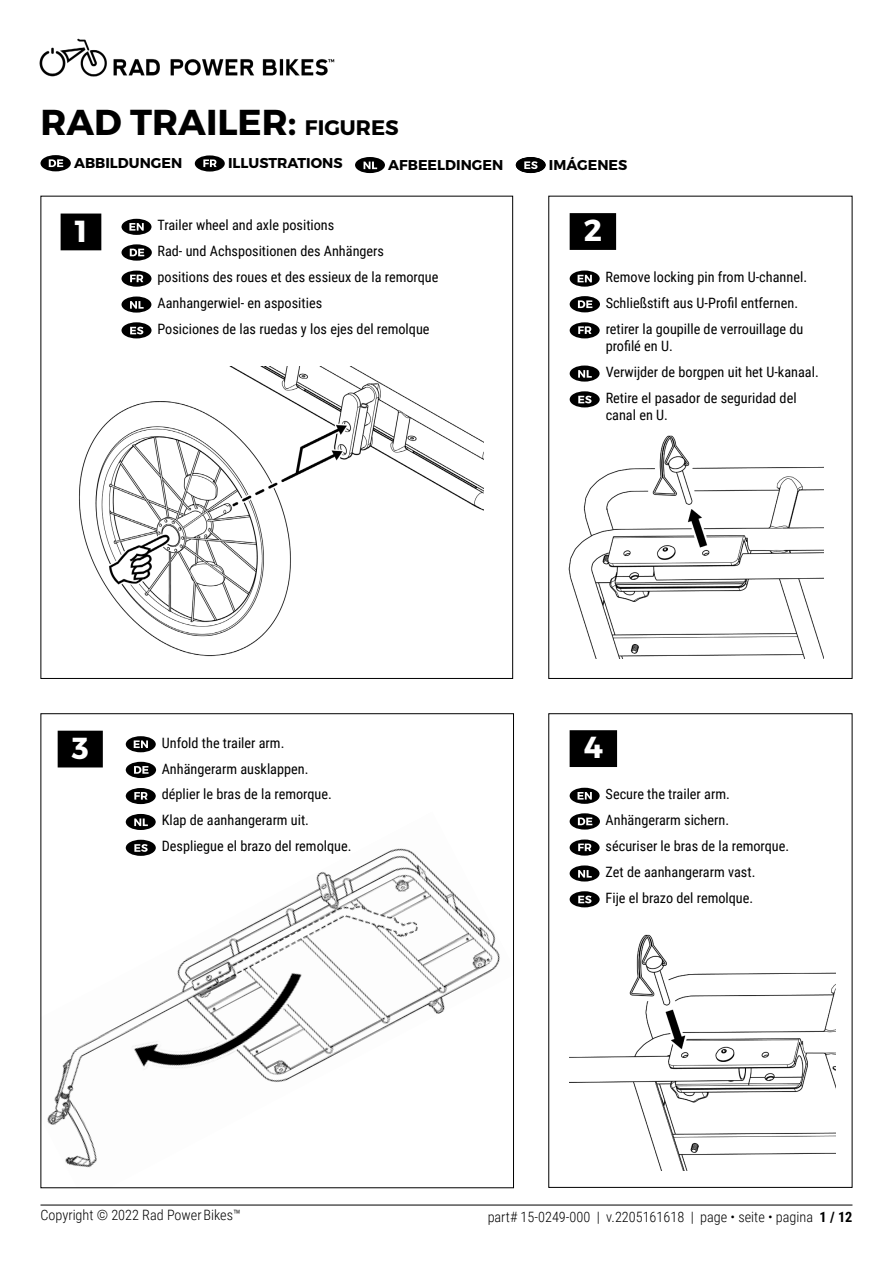
<style>
.page{position:relative;width:893px;height:1263px;background:#fff}
.page>*{position:absolute;margin:0;border:0;box-sizing:border-box;transform-origin:0 0}
.t1{font:36px "Trueno Bd";color:#000}
.t2{font:30.45px "Trueno Bd";color:#fff}
.t3{font:14.25px/25.8px "Roboto Condensed";color:#000}
.t4{font:300 14.25px "Roboto Condensed";color:#000}
.t5{font:14.25px "Trueno Bd";color:#000}
.s1{font-size:21px}
.s2{font-weight:700}
</style>
<div class="page">
<hr style="left:40px;top:1205px;width:812px;height:1px;background:#000">
<img style="left:39px;top:38px;width:296px;height:39px">
<div style="left:61px;top:214px;width:40px;height:36px;background:#000"></div>
<div style="left:570px;top:213px;width:46px;height:37px;background:#000"></div>
<svg style="left:570px;top:271px;width:30px;height:16px"></svg>
<svg style="left:578px;top:275px;width:14px;height:7px"></svg>
<div style="left:570px;top:296px;width:30px;height:16px;background:#000;border-radius:50%"></div>
<svg style="left:578px;top:300px;width:14px;height:8px"></svg>
<div style="left:570px;top:322px;width:30px;height:16px;background:#000;border-radius:50%"></div>
<svg style="left:578px;top:326px;width:13px;height:8px"></svg>
<div style="left:570px;top:365px;width:30px;height:17px;background:#000;border-radius:50%"></div>
<svg style="left:578px;top:370px;width:14px;height:8px"></svg>
<svg style="left:570px;top:391px;width:30px;height:16px"></svg>
<svg style="left:578px;top:396px;width:13px;height:7px"></svg>
<div style="left:58px;top:731px;width:45px;height:36px;background:#000"></div>
<div style="left:570px;top:730px;width:47px;height:37px;background:#000"></div>
<div style="left:570px;top:788px;width:30px;height:16px;background:#000;border-radius:50%"></div>
<svg style="left:578px;top:792px;width:14px;height:7px"></svg>
<svg style="left:570px;top:813px;width:30px;height:17px"></svg>
<svg style="left:578px;top:818px;width:14px;height:7px"></svg>
<svg style="left:570px;top:839px;width:30px;height:17px"></svg>
<svg style="left:578px;top:843px;width:13px;height:8px"></svg>
<div style="left:570px;top:865px;width:30px;height:16px;background:#000;border-radius:50%"></div>
<svg style="left:578px;top:870px;width:14px;height:7px"></svg>
<div style="left:570px;top:891px;width:30px;height:16px;background:#000;border-radius:50%"></div>
<svg style="left:578px;top:896px;width:13px;height:7px"></svg>
<img style="left:79px;top:367px;width:404px;height:290px">
<img style="left:568px;top:435px;width:255px;height:224px">
<img style="left:570px;top:934px;width:265px;height:236px">
<div style="left:41px;top:155px;width:30px;height:16px;background:#000;border-radius:50%"></div>
<svg style="left:49px;top:159px;width:14px;height:8px"></svg>
<div style="left:195px;top:155px;width:30px;height:17px;background:#000;border-radius:50%"></div>
<svg style="left:203px;top:159px;width:14px;height:8px"></svg>
<div style="left:355px;top:157px;width:30px;height:16px;background:#000;border-radius:50%"></div>
<svg style="left:364px;top:162px;width:13px;height:7px"></svg>
<svg style="left:516px;top:157px;width:30px;height:16px"></svg>
<img style="left:47px;top:813px;width:453px;height:355px">
<div style="left:548px;top:713px;width:304px;height:475px;border:1px solid #000"></div>
<div style="left:121px;top:219px;width:31px;height:16px;background:#000;border-radius:50%"></div>
<svg style="left:129px;top:223px;width:15px;height:8px"></svg>
<svg style="left:122px;top:244px;width:30px;height:17px"></svg>
<svg style="left:130px;top:249px;width:14px;height:7px"></svg>
<svg style="left:121px;top:271px;width:30px;height:16px"></svg>
<svg style="left:130px;top:275px;width:13px;height:7px"></svg>
<div style="left:122px;top:296px;width:29px;height:17px;background:#000;border-radius:50%"></div>
<svg style="left:130px;top:301px;width:14px;height:8px"></svg>
<svg style="left:122px;top:322px;width:30px;height:16px"></svg>
<svg style="left:130px;top:327px;width:13px;height:7px"></svg>
<div style="left:126px;top:736px;width:30px;height:16px;background:#000;border-radius:50%"></div>
<svg style="left:134px;top:740px;width:14px;height:8px"></svg>
<div style="left:126px;top:762px;width:30px;height:16px;background:#000;border-radius:50%"></div>
<svg style="left:134px;top:766px;width:15px;height:8px"></svg>
<div style="left:126px;top:788px;width:30px;height:16px;background:#000;border-radius:50%"></div>
<svg style="left:134px;top:792px;width:14px;height:8px"></svg>
<div style="left:126px;top:814px;width:30px;height:16px;background:#000;border-radius:50%"></div>
<svg style="left:134px;top:818px;width:14px;height:8px"></svg>
<div style="left:126px;top:840px;width:30px;height:16px;background:#000;border-radius:50%"></div>
<svg style="left:134px;top:844px;width:14px;height:8px"></svg>
<h1 class="t1" style="left:40px;top:100px;width:360px">RAD TRAILER: <span class="s1">FIGURES</span></h1>
<p class="t5" style="left:74px;top:154px;width:110px">ABBILDUNGEN</p>
<p class="t5" style="left:228px;top:154px;width:116px">ILLUSTRATIONS</p>
<p class="t5" style="left:388px;top:156px;width:117px">AFBEELDINGEN</p>
<p class="t5" style="left:549px;top:156px;width:80px">IMÁGENES</p>
<p class="t3" style="left:157px;top:212px;width:283px">Trailer wheel and axle positions<br>Rad- und Achspositionen des Anhängers positions des roues et des essieux de la remorque Aanhangerwiel- en asposities<br>Posiciones de las ruedas y los ejes del remolque</p>
<h2 class="t2" style="left:75px;top:212px;width:14px">1</h2>
<h2 class="t2" style="left:584px;top:211px;width:20px">2</h2>
<p class="t3" style="left:606px;top:264px;width:203px">Remove locking pin from U-channel.<br>Schließstift aus U-Profil entfernen. retirer la goupille de verrouillage du</p>
<p class="t3" style="left:606px;top:333px;width:215px">profilé en U.<br>Verwijder de borgpen uit het U-kanaal.<br>Retire el pasador de seguridad del</p>
<p class="t3" style="left:606px;top:402px;width:64px">canal en U.</p>
<p class="t3" style="left:162px;top:729px;width:191px">Unfold the trailer arm.<br>Anhängerarm ausklappen.<br>déplier le bras de la remorque.<br>Klap de aanhangerarm uit.<br>Despliegue el brazo del remolque.</p>
<h2 class="t2" style="left:72px;top:729px;width:18px">3</h2>
<h2 class="t2" style="left:584px;top:728px;width:21px">4</h2>
<p class="t3" style="left:606px;top:781px;width:185px">Secure the trailer arm.<br>Anhängerarm sichern.<br>sécuriser le bras de la remorque.<br>Zet de aanhangerarm vast.<br>Fije el brazo del remolque.</p>
<p class="t4" style="left:40px;top:1205px;width:202px">Copyright © 2022 Rad Power Bikes™</p>
<p class="t4" style="left:488px;top:1207px;width:366px">part# 15-0249-000 | v.2205161618 | page • seite • pagina <span class="s2">1 / 12</span></p>
</div>
